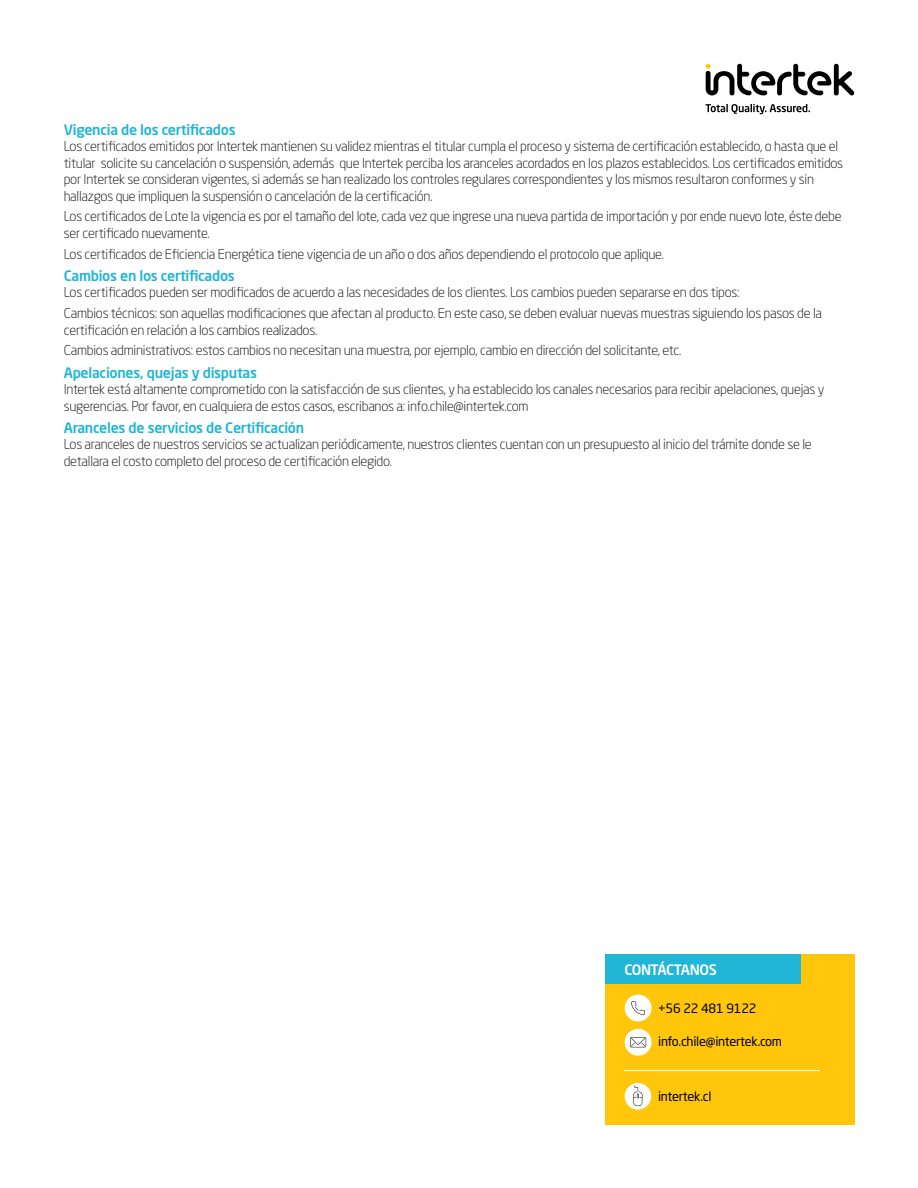
<style>
.page{position:relative;width:918px;height:1188px;background:#fff}
.page>*{position:absolute;margin:0;border:0;box-sizing:border-box;transform-origin:0 0}
.t1{font:500 14.25px "Neo Sans Std";letter-spacing:-.02em;color:#21b5d6}
.t2{font:500 14.25px "Neo Sans Std";letter-spacing:-.03em;color:#fff}
.t3{font:300 13.5px/16.5px "Neo Sans Std";letter-spacing:-.02em;color:#000}
.t4{font:12.75px "Neo Sans Std";letter-spacing:-.02em;color:#000}
</style>
<div class="page">
<div style="left:605px;top:954px;width:249px;height:170px;background:#ffc60b"></div>
<div style="left:605px;top:954px;width:196px;height:30px;background:#21b5d6"></div>
<div style="left:625px;top:995px;width:27px;height:26px;background:#fff;border-radius:50%"></div>
<svg style="left:631px;top:1001px;width:14px;height:14px"></svg>
<div style="left:625px;top:1029px;width:27px;height:27px;background:#fff;border-radius:50%"></div>
<svg style="left:630px;top:1037px;width:16px;height:10px"></svg>
<div style="left:625px;top:1083px;width:26px;height:27px;background:#fff;border-radius:50%"></div>
<svg style="left:633px;top:1086px;width:9px;height:20px"></svg>
<hr style="left:624px;top:1070px;width:196px;height:1px;background:#fff">
<svg style="left:705px;top:104px;width:105px;height:10px"></svg>
<svg style="left:706px;top:64px;width:148px;height:31px"></svg>
<p class="t1" style="left:64px;top:120px;width:173px">Vigencia de los certificados</p>
<p class="t3" style="left:64px;top:138px;width:781px">Los certificados emitidos por Intertek mantienen su validez mientras el titular cumpla el proceso y sistema de certificación establecido, o hasta que el titular solicite su cancelación o suspensión, además que Intertek perciba los aranceles acordados en los plazos establecidos. Los certificados emitidos por Intertek se consideran vigentes, si además se han realizado los controles regulares correspondientes y los mismos resultaron conformes y sin hallazgos que impliquen la suspensión o cancelación de la certificación.</p>
<p class="t3" style="left:64px;top:208px;width:779px">Los certificados de Lote la vigencia es por el tamaño del lote, cada vez que ingrese una nueva partida de importación y por ende nuevo lote, éste debe ser certificado nuevamente.</p>
<p class="t3" style="left:64px;top:245px;width:602px">Los certificados de Eficiencia Energética tiene vigencia de un año o dos años dependiendo el protocolo que aplique.</p>
<p class="t1" style="left:64px;top:267px;width:173px">Cambios en los certificados</p>
<p class="t3" style="left:64px;top:282px;width:760px;line-height:20.7px">Los certificados pueden ser modificados de acuerdo a las necesidades de los clientes. Los cambios pueden separarse en dos tipos:<br>Cambios técnicos: son aquellas modificaciones que afectan al producto. En este caso, se deben evaluar nuevas muestras siguiendo los pasos de la</p>
<p class="t3" style="left:64px;top:319px;width:619px;line-height:20.7px">certificación en relación a los cambios realizados.<br>Cambios administrativos: estos cambios no necesitan una muestra, por ejemplo, cambio en dirección del solicitante, etc.</p>
<p class="t1" style="left:64px;top:363px;width:195px">Apelaciones, quejas y disputas</p>
<p class="t3" style="left:64px;top:381px;width:762px">Intertek está altamente comprometido con la satisfacción de sus clientes, y ha establecido los canales necesarios para recibir apelaciones, quejas y sugerencias. Por favor, en cualquiera de estos casos, escribanos a: info.chile@intertek.com</p>
<p class="t1" style="left:64px;top:419px;width:242px">Aranceles de servicios de Certificación</p>
<p class="t3" style="left:64px;top:436px;width:749px">Los aranceles de nuestros servicios se actualizan periódicamente, nuestros clientes cuentan con un presupuesto al inicio del trámite donde se le detallara el costo completo del proceso de certificación elegido.</p>
<p class="t2" style="left:624px;top:961px;width:94px">CONTÁCTANOS</p>
<p class="t4" style="left:658px;top:1001px;width:100px">+56 22 481 9122</p>
<p class="t4" style="left:658px;top:1033px;width:126px">info.chile@intertek.com</p>
<p class="t4" style="left:658px;top:1089px;width:55px">intertek.cl</p>
</div>
